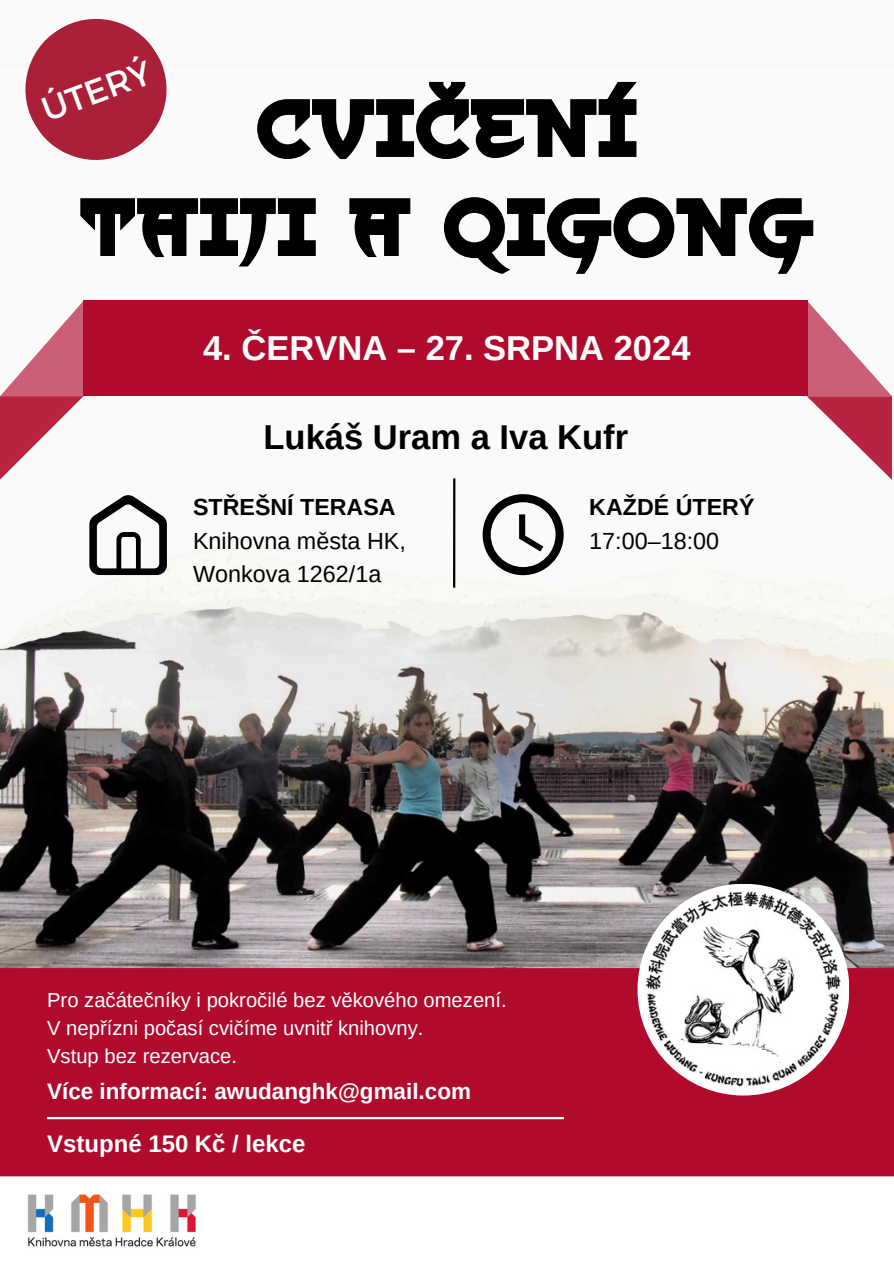
<style>
.page{position:relative;width:894px;height:1264px;background:#fff}
.page>*{position:absolute;margin:0;border:0;box-sizing:border-box;transform-origin:0 0}
.t1{font:105px/99px "Indi Kazka 4 F";color:#000;text-align:center}
.t2{font:700 34.5px "Arimo";color:#fff}
.t3{font:700 34.5px "Arimo";color:#000}
.t4{font:33.9px "Montserrat";color:#fff}
.t5{font:700 24px "Arimo";color:#fff}
.t6{font:23.4px/32.5px "Arimo";color:#000}
.t7{font:700 23.25px "Arimo";color:#000}
.t8{font:700 22.5px "Arimo";color:#fff}
.t9{font:20.25px/28.2px "Arimo";color:#fff}
</style>
<div class="page">
<img style="left:0;top:681px;width:893px;height:287px">
<img style="left:0;top:395px;width:893px;height:286px">
<div style="left:0;top:968px;width:893px;height:208px;background:#b00b2d"></div>
<div style="left:83px;top:300px;width:725px;height:96px;background:#b00b2d"></div>
<hr style="left:453px;top:478px;width:2px;height:109px;background:#000">
<svg style="left:482px;top:494px;width:81px;height:81px"></svg>
<svg style="left:257px;top:81px;width:380px;height:79px"></svg>
<svg style="left:80px;top:197px;width:734px;height:77px"></svg>
<svg style="left:89px;top:494px;width:78px;height:81px"></svg>
<hr style="left:47px;top:1116px;width:516px;height:3px;background:#fff">
<svg style="left:25px;top:18px;width:142px;height:142px"></svg>
<svg style="left:0;top:301px;width:83px;height:179px"></svg>
<svg style="left:806px;top:302px;width:85px;height:178px"></svg>
<div style="left:637px;top:883px;width:212px;height:212px;background:#fff;border-radius:50%"></div>
<img style="left:644px;top:890px;width:198px;height:198px;border-radius:50%">
<img style="left:28px;top:1194px;width:168px;height:53px">
<h6 class="t4" style="left:35px;top:89px;width:115px;rotate:-20deg">ÚTERÝ</h6>
<h2 class="t1" style="left:79px;top:79px;width:736px">CVIČENÍ<br>TAIJI A QIGONG</h2>
<p class="t2" style="left:203px;top:329px;width:489px">4. ČERVNA – 27. SRPNA 2024</p>
<h5 class="t3" style="left:263px;top:417px;width:366px">Lukáš Uram a Iva Kufr</h5>
<p class="t7" style="left:193px;top:494px;width:204px">STŘEŠNÍ TERASA</p>
<p class="t6" style="left:193px;top:524px;width:214px">Knihovna města HK,<br>Wonkova 1262/1a</p>
<p class="t7" style="left:589px;top:494px;width:167px">KAŽDÉ ÚTERÝ</p>
<p class="t6" style="left:589px;top:524px;width:131px">17:00–18:00</p>
<h4 class="t9" style="left:47px;top:985px;width:461px">Pro začátečníky i pokročilé bez věkového omezení.<br>V nepřízni počasí cvičíme uvnitř knihovny.</h4>
<h5 class="t9" style="left:47px;top:1041px;width:191px">Vstup bez rezervace.</h5>
<h6 class="t8" style="left:47px;top:1078px;width:425px">Více informací: awudanghk@gmail.com</h6>
<p class="t5" style="left:47px;top:1130px;width:260px">Vstupné 150 Kč / lekce</p>
</div>
